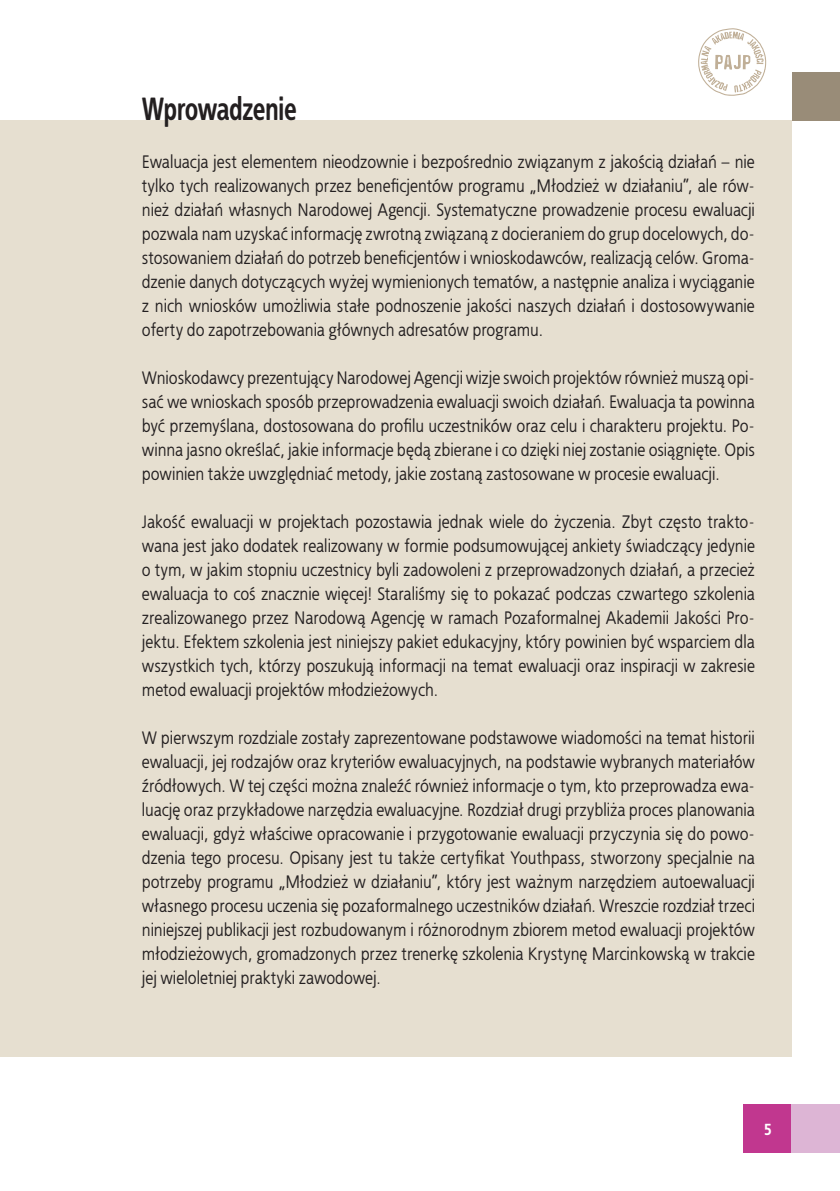
<style>
.page{position:relative;width:840px;height:1191px;background:#fff}
.page>*{position:absolute;margin:0;border:0;box-sizing:border-box;transform-origin:0 0}
.t1{font:700 32px "Bureau C Cnd EFN";letter-spacing:-.01em;color:#231f20}
.t2{font:18px/24px "Bureau CEFN";letter-spacing:.005em;color:#231f20;text-align:justify}
.t3{font:700 16px "Bureau CEFN";color:#fff}
</style>
<div class="page">
<div style="left:743px;top:1104px;width:48px;height:48px;background:#c1378f"></div>
<div style="left:791px;top:1104px;width:48px;height:48px;background:#ddb5d5"></div>
<svg style="left:698px;top:28px;width:68px;height:68px"></svg>
<div style="left:791px;top:72px;width:48px;height:48px;background:#998c78"></div>
<div style="left:0;top:120px;width:791px;height:936px;background:#e6dfd0"></div>
<h1 class="t1" style="left:142px;top:97px;width:156px">Wprowadzenie</h1>
<p class="t2" style="left:142px;top:152px;width:614px">Ewaluacja jest elementem nieodzownie i bezpośrednio związanym z jakością działań – nie tylko tych realizowanych przez beneficjentów programu „Młodzież w działaniu”, ale rów&shy;nież działań własnych Narodowej Agencji. Systematyczne prowadzenie procesu ewaluacji pozwala nam uzyskać informację zwrotną związaną z docieraniem do grup docelowych, do&shy;stosowaniem działań do potrzeb beneficjentów i wnioskodawców, realizacją celów. Groma&shy;dzenie danych dotyczących wyżej wymienionych tematów, a następnie analiza i wyciąganie z nich wniosków umożliwia stałe podnoszenie jakości naszych działań i dostosowywanie oferty do zapotrzebowania głównych adresatów programu.</p>
<p class="t2" style="left:142px;top:368px;width:614px">Wnioskodawcy prezentujący Narodowej Agencji wizje swoich projektów również muszą opi&shy;sać we wnioskach sposób przeprowadzenia ewaluacji swoich działań. Ewaluacja ta powinna być przemyślana, dostosowana do profilu uczestników oraz celu i charakteru projektu. Po&shy;winna jasno określać, jakie informacje będą zbierane i co dzięki niej zostanie osiągnięte. Opis powinien także uwzględniać metody, jakie zostaną zastosowane w procesie ewaluacji.</p>
<p class="t2" style="left:142px;top:512px;width:614px">Jakość ewaluacji w projektach pozostawia jednak wiele do życzenia. Zbyt często trakto&shy;wana jest jako dodatek realizowany w formie podsumowującej ankiety świadczący jedynie o tym, w jakim stopniu uczestnicy byli zadowoleni z przeprowadzonych działań, a przecież ewaluacja to coś znacznie więcej! Staraliśmy się to pokazać podczas czwartego szkolenia zrealizowanego przez Narodową Agencję w ramach Pozaformalnej Akademii Jakości Pro&shy;jektu. Efektem szkolenia jest niniejszy pakiet edukacyjny, który powinien być wsparciem dla wszystkich tych, którzy poszukują informacji na temat ewaluacji oraz inspiracji w zakresie metod ewaluacji projektów młodzieżowych.</p>
<p class="t2" style="left:142px;top:728px;width:614px">W pierwszym rozdziale zostały zaprezentowane podstawowe wiadomości na temat historii ewaluacji, jej rodzajów oraz kryteriów ewaluacyjnych, na podstawie wybranych materiałów źródłowych. W tej części można znaleźć również informacje o tym, kto przeprowadza ewa&shy;luację oraz przykładowe narzędzia ewaluacyjne. Rozdział drugi przybliża proces planowania ewaluacji, gdyż właściwe opracowanie i przygotowanie ewaluacji przyczynia się do powo&shy;dzenia tego procesu. Opisany jest tu także certyfikat Youthpass, stworzony specjalnie na potrzeby programu „Młodzież w działaniu”, który jest ważnym narzędziem autoewaluacji własnego procesu uczenia się pozaformalnego uczestników działań. Wreszcie rozdział trzeci niniejszej publikacji jest rozbudowanym i różnorodnym zbiorem metod ewaluacji projektów młodzieżowych, gromadzonych przez trenerkę szkolenia Krystynę Marcinkowską w trakcie jej wieloletniej praktyki zawodowej.</p>
<p class="t3" style="left:763px;top:1123px;width:9px">5</p>
</div>
